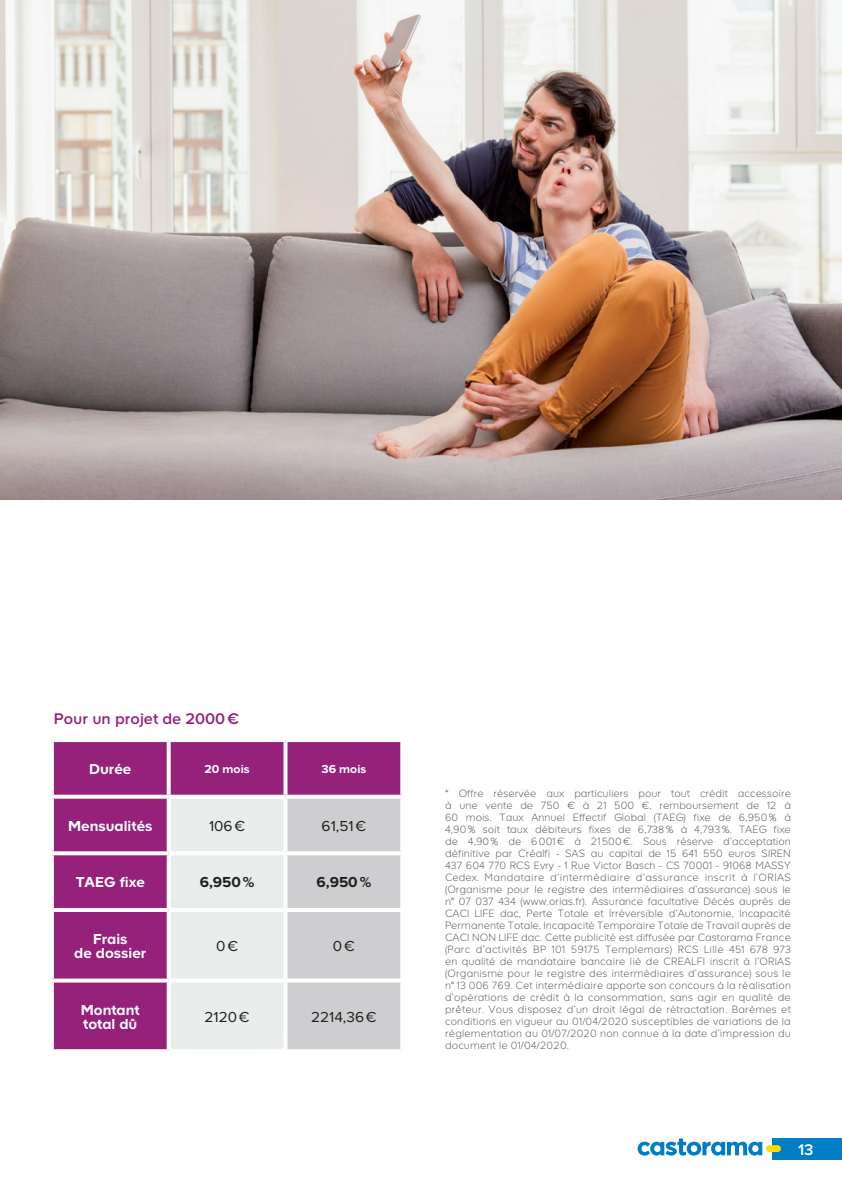
<style>
.page{position:relative;width:842px;height:1191px;background:#fff}
.page>*{position:absolute;margin:0;border:0;box-sizing:border-box;transform-origin:0 0}
.t1{font:500 16px "Casto";color:#95217b}
.t2{font:500 16px "Casto";color:#fff}
.t3{font:700 15px "Casto";color:#fff}
.t4{font:15px "Casto";color:#231f20}
.t5{font:700 15px "Casto";color:#231f20}
.t6{font:700 12px "Casto";color:#fff}
.t7{font:300 11px/12px "Casto";letter-spacing:.01em;color:#57585a;text-align:justify}
</style>
<div class="page">
<img style="left:0;top:0;width:842px;height:499px">
<div style="left:773px;top:1138px;width:69px;height:21px;background:#007ec5"></div>
<div style="left:766px;top:1145px;width:15px;height:7px;background:#ffdc01;border-radius:3px"></div>
<svg style="left:638px;top:1138px;width:124px;height:17px"></svg>
<div style="left:54px;top:742px;width:346px;height:307px;background:#95217b"></div>
<div style="left:169px;top:740px;width:116px;height:56px;background:#95217b"></div>
<svg style="left:171px;top:798px;width:229px;height:251px;background:#dbdddd"></svg>
<svg style="left:52px;top:742px;width:2px;height:52px"></svg>
<svg style="left:52px;top:794px;width:117px;height:4px"></svg>
<svg style="left:52px;top:798px;width:2px;height:53px"></svg>
<svg style="left:52px;top:851px;width:117px;height:4px"></svg>
<svg style="left:52px;top:855px;width:2px;height:53px"></svg>
<svg style="left:53px;top:912px;width:1px;height:66px"></svg>
<svg style="left:52px;top:982px;width:2px;height:67px"></svg>
<svg style="left:52px;top:908px;width:117px;height:4px"></svg>
<svg style="left:52px;top:978px;width:117px;height:4px"></svg>
<svg style="left:52px;top:1049px;width:117px;height:2px"></svg>
<hr style="left:169px;top:738px;width:116px;height:4px;background:#fff">
<svg style="left:167px;top:742px;width:4px;height:52px"></svg>
<svg style="left:283px;top:742px;width:4px;height:52px"></svg>
<svg style="left:400px;top:742px;width:2px;height:52px"></svg>
<svg style="left:169px;top:794px;width:116px;height:4px"></svg>
<hr style="left:167px;top:798px;width:4px;height:53px;background:#fff">
<svg style="left:285px;top:794px;width:118px;height:4px"></svg>
<hr style="left:283px;top:798px;width:4px;height:53px;background:#fff">
<svg style="left:400px;top:798px;width:2px;height:53px"></svg>
<hr style="left:169px;top:851px;width:116px;height:4px;background:#fff">
<hr style="left:167px;top:855px;width:4px;height:53px;background:#fff">
<svg style="left:285px;top:851px;width:117px;height:4px"></svg>
<hr style="left:283px;top:855px;width:4px;height:53px;background:#fff">
<svg style="left:400px;top:855px;width:2px;height:53px"></svg>
<hr style="left:169px;top:908px;width:116px;height:4px;background:#fff">
<hr style="left:167px;top:912px;width:4px;height:66px;background:#fff">
<hr style="left:285px;top:908px;width:119px;height:4px;background:#fff">
<hr style="left:283px;top:912px;width:4px;height:66px;background:#fff">
<svg style="left:400px;top:912px;width:1px;height:66px"></svg>
<svg style="left:169px;top:978px;width:116px;height:4px"></svg>
<hr style="left:167px;top:982px;width:4px;height:67px;background:#fff">
<svg style="left:285px;top:978px;width:117px;height:4px"></svg>
<hr style="left:283px;top:982px;width:4px;height:67px;background:#fff">
<svg style="left:400px;top:982px;width:2px;height:67px"></svg>
<p class="t1" style="left:54px;top:709px;width:186px">Pour un projet de 2000€</p>
<p class="t3" style="left:89px;top:760px;width:44px">Durée</p>
<p class="t6" style="left:205px;top:762px;width:47px">20 mois</p>
<p class="t6" style="left:321px;top:762px;width:46px">36 mois</p>
<p class="t3" style="left:68px;top:817px;width:86px">Mensualités</p>
<p class="t4" style="left:209px;top:817px;width:38px">106€</p>
<p class="t4" style="left:322px;top:817px;width:46px">61,51€</p>
<p class="t3" style="left:76px;top:873px;width:71px">TAEG fixe</p>
<p class="t5" style="left:200px;top:873px;width:56px">6,950%</p>
<p class="t5" style="left:316px;top:873px;width:56px">6,950%</p>
<p class="t3" style="left:93px;top:930px;width:36px">Frais</p>
<p class="t3" style="left:74px;top:944px;width:74px">de dossier</p>
<p class="t3" style="left:81px;top:1000px;width:61px">Montant</p>
<p class="t3" style="left:83px;top:1014px;width:56px">total dû</p>
<p class="t4" style="left:216px;top:937px;width:23px">0€</p>
<p class="t4" style="left:333px;top:937px;width:23px">0€</p>
<p class="t4" style="left:205px;top:1008px;width:47px">2120€</p>
<p class="t4" style="left:311px;top:1008px;width:67px">2214,36€</p>
<p class="t7" style="left:445px;top:787px;width:347px">* Offre réservée aux particuliers pour tout crédit accessoire à une vente de 750 € à 21 500 €, remboursement de 12 à 60 mois. Taux Annuel Effectif Global (TAEG) fixe de 6,950% à 4,90% soit taux débiteurs fixes de 6,738% à 4,793%. TAEG fixe de 4,90% de 6001€ à 21500€. Sous réserve d’acceptation définitive par Créalfi - SAS au capital de 15 641 550 euros SIREN 437 604 770 RCS Evry - 1 Rue Victor Basch - CS 70001 - 91068 MASSY Cedex. Mandataire d’intermédiaire d’assurance inscrit à l’ORIAS (Organisme pour le registre des intermédiaires d’assurance) sous le n° 07 037 434 (www.orias.fr). Assurance facultative Décès auprès de CACI LIFE dac, Perte Totale et Irréversible d’Autonomie, Incapacité Permanente Totale, Incapacité Temporaire Totale de Travail auprès de CACI NON LIFE dac. Cette publicité est diffusée par Castorama France (Parc d’activités BP 101 59175 Templemars) RCS Lille 451 678 973 en qualité de mandataire bancaire lié de CREALFI inscrit à l’ORIAS (Organisme pour le registre des intermédiaires d’assurance) sous le n° 13 006 769. Cet intermédiaire apporte son concours à la réalisation d’opérations de crédit à la consommation, sans agir en qualité de prêteur. Vous disposez d’un droit légal de rétractation. Barèmes et conditions en vigueur au 01/04/2020 susceptibles de variations de la règlementation au 01/07/2020 non connue à la date d’impression du document le 01/04/2020.</p>
<p class="t2" style="left:798px;top:1140px;width:17px">13</p>
</div>
